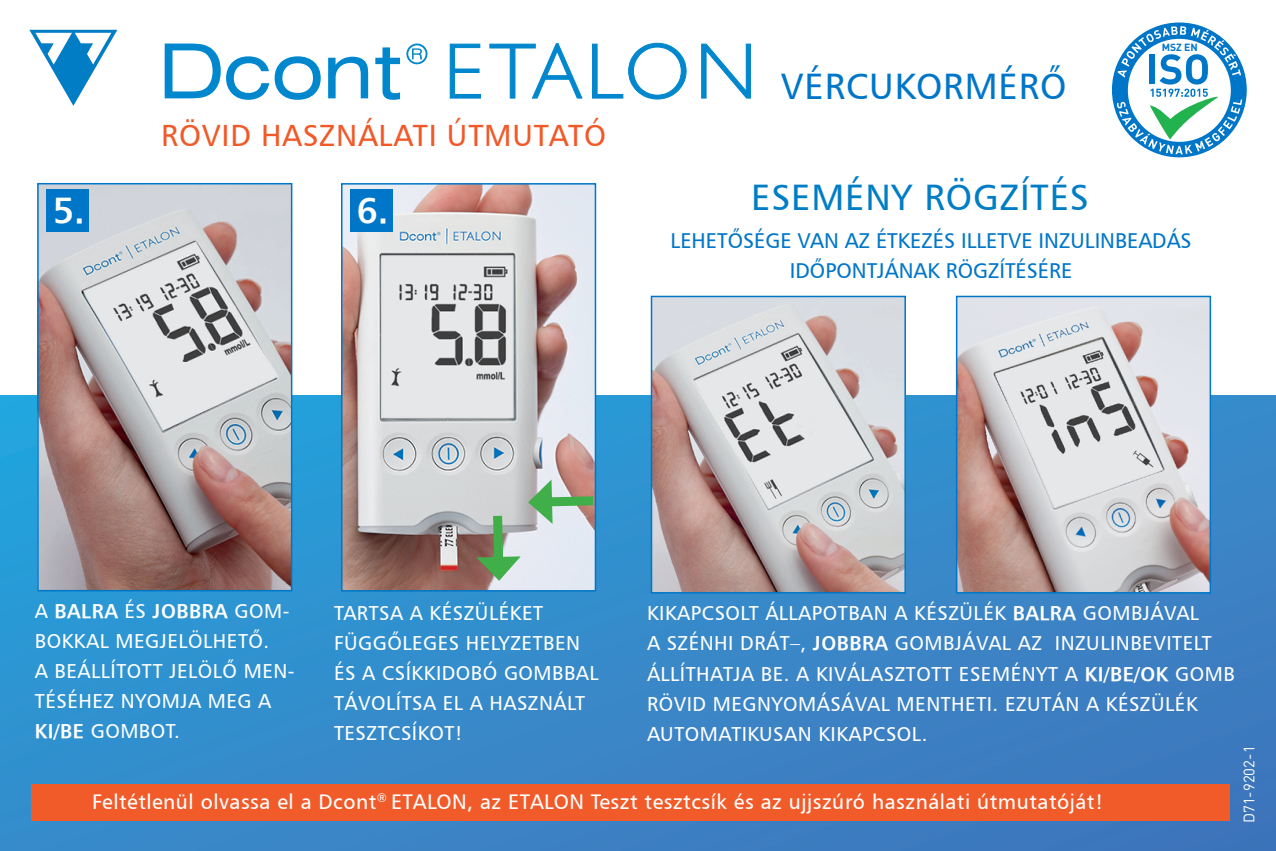
<style>
.page{position:relative;width:1276px;height:851px;background:#fff}
.page>*{position:absolute;margin:0;border:0;box-sizing:border-box;transform-origin:0 0}
.t1{font:36px "H Humanist 777 BT";letter-spacing:.025em;color:#007dc5}
.t2{font:36px "H Humanist 777 BT";letter-spacing:.025em;color:#0076c8}
.t3{font:36px "H Humanist 777 BT Bold";color:#fff}
.t4{font:30px "H Humanist 777 BT";letter-spacing:.025em;color:#f15929}
.t5{font:21px/30px "H Humanist 777 BT";color:#0076c8;text-align:center}
.t6{font:20.7px "H Humanist 777 BT";letter-spacing:.025em;color:#fff}
.t7{font:19.8px/30px "H Humanist 777 BT";letter-spacing:.025em;color:#fff}
.t8{font:19.8px "H Humanist 777 BT Bold";letter-spacing:.025em;color:#fff}
.t9{font:15px "DIN Pro";color:#fff}
.t10{font:700 10.2px "DIN Pro";color:#0076c8}
.s1{font-family:"H Humanist 777 BT"}
.s2{font-family:"H Humanist 777 BT Bold"}
</style>
<div class="page">
<div style="left:0;top:395px;width:1276px;height:455px;background:linear-gradient(to bottom,#2c98d4,#3c7ec1)"></div>
<img style="left:40px;top:186px;width:249px;height:402px">
<div style="left:37px;top:183px;width:255px;height:408px;border:2px solid #0076c8"></div>
<img style="left:344px;top:186px;width:249px;height:402px">
<div style="left:341px;top:183px;width:255px;height:408px;border:2px solid #0076c8"></div>
<img style="left:959px;top:299px;width:249px;height:291px">
<div style="left:956px;top:296px;width:255px;height:297px;border:2px solid #0076c8"></div>
<svg style="left:476px;top:506px;width:45px;height:74px;background:#9bb096"></svg>
<img style="left:654px;top:299px;width:249px;height:291px">
<div style="left:651px;top:296px;width:255px;height:297px;border:2px solid #0076c8"></div>
<div style="left:46px;top:189px;width:43px;height:43px;background:#0076c8"></div>
<div style="left:350px;top:189px;width:42px;height:43px;background:#0076c8"></div>
<svg style="left:528px;top:479px;width:74px;height:45px;background:#98b39f"></svg>
<div style="left:31px;top:784px;width:1198px;height:36px;background:#f15b2a"></div>
<svg style="left:165px;top:44px;width:235px;height:56px"></svg>
<svg style="left:406px;top:44px;width:21px;height:20px"></svg>
<svg style="left:449px;top:43px;width:302px;height:57px"></svg>
<svg style="left:1111px;top:22px;width:136px;height:136px"></svg>
<svg style="left:29px;top:30px;width:88px;height:76px"></svg>
<h2 class="t4" style="left:161px;top:117px;width:446px">RÖVID HASZNÁLATI ÚTMUTATÓ</h2>
<h1 class="t3" style="left:53px;top:187px;width:34px">5.</h1>
<h1 class="t3" style="left:356px;top:187px;width:34px">6.</h1>
<h1 class="t2" style="left:781px;top:64px;width:287px">VÉRCUKORMÉRŐ</h1>
<p class="t10" style="left:1161px;top:41px;width:38px">MSZ EN</p>
<h1 class="t1" style="left:751px;top:175px;width:339px">ESEMÉNY RÖGZÍTÉS</h1>
<p class="t5" style="left:670px;top:225px;width:522px">LEHETŐSÉGE VAN AZ ÉTKEZÉS ILLETVE INZULINBEADÁS<br>IDŐPONTJÁNAK RÖGZÍTÉSÉRE</p>
<p class="t8" style="left:35px;top:598px;width:256px"><span class="s1">A</span> BALRA <span class="s1">ÉS</span> JOBBRA <span class="s1">GOM-</span></p>
<p class="t7" style="left:35px;top:625px;width:261px">BOKKAL MEGJELÖLHETŐ.<br>A BEÁLLÍTOTT JELÖLŐ MEN-<br>TÉSÉHEZ NYOMJA MEG A<br><span class="s2">KI/BE</span> GOMBOT.</p>
<p class="t7" style="left:334px;top:598px;width:266px">TARTSA A KÉSZÜLÉKET<br>FÜGGŐLEGES HELYZETBEN<br>ÉS A CSÍKKIDOBÓ GOMBBAL<br>TÁVOLÍTSA EL A HASZNÁLT<br>TESZTCSÍKOT!</p>
<p class="t7" style="left:647px;top:598px;width:589px">KIKAPCSOLT ÁLLAPOTBAN A KÉSZÜLÉK <span class="s2">BALRA</span> GOMBJÁVAL<br>A SZÉNHI DRÁT–, <span class="s2">JOBBRA</span> GOMBJÁVAL AZ INZULINBEVITELT ÁLLÍTHATJA BE. A KIVÁLASZTOTT ESEMÉNYT A <span class="s2">KI/BE/OK</span> GOMB RÖVID MEGNYOMÁSÁVAL MENTHETI. EZUTÁN A KÉSZÜLÉK AUTOMATIKUSAN KIKAPCSOL.</p>
<p class="t6" style="left:92px;top:788px;width:1012px">Feltétlenül olvassa el a Dcont<sup>®</sup> ETALON, az ETALON Teszt tesztcsík és az ujjszúró használati útmutatóját!</p>
<p class="t9" style="left:1238px;top:823px;width:79px;rotate:-90deg">D71-9202-1</p>
</div>
